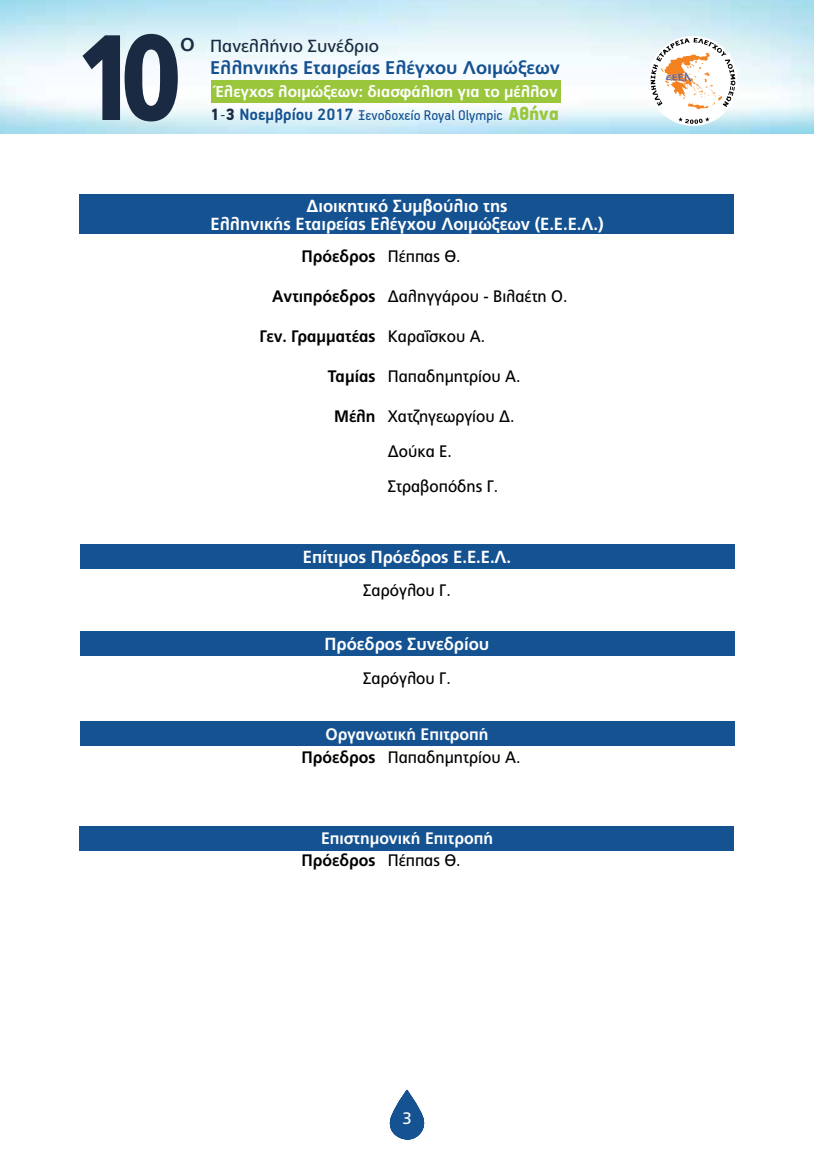
<style>
.page{position:relative;width:814px;height:1166px;background:#fff}
.page>*{position:absolute;margin:0;border:0;box-sizing:border-box;transform-origin:0 0}
.t1{font:900 121.27px "PF Catalog";color:#1a2a43;scale:.85 1}
.t2{font:700 18.38px "PF Catalog";color:#155291}
.t3{font:700 17.5px/17.5px "PF Catalog";color:#fff;text-align:center;scale:.95 1}
.t4{font:17.5px "PF Catalog";color:#1a2a43}
.t5{font:16.62px/35px "PF Catalog";color:#000;scale:.95 1}
.t6{font:700 16.62px "PF Catalog";color:#000;scale:.95 1}
.t7{font:700 16.62px "PF Catalog";color:#fff;scale:.95 1}
.t8{font:16.62px "PF Catalog";color:#fff}
.t9{font:15.75px "PF Handbook Pro";color:#155291}
.t10{font:700 15.75px "PF Catalog";color:#fff}
.s1{font-size:25.2px}
.s2{font-weight:900;font-size:18.38px;color:#1a2a43}
.s3{font-weight:300;font-size:18.38px;color:#1a2a43}
.s4{font-weight:700;font-size:18.38px}
.s5{font-weight:900;font-size:21px;color:#9ac63c}
.s6{font-weight:400}
.s7{font-weight:700}
</style>
<div class="page">
<img style="left:0;top:0;width:814px;height:134px">
<svg style="left:389px;top:1089px;width:36px;height:50px"></svg>
<div style="left:211px;top:80px;width:349px;height:22px;background:#9ac63c"></div>
<svg style="left:650px;top:36px;width:86px;height:90px"></svg>
<div style="left:80px;top:630px;width:654px;height:25px;background:#155291"></div>
<div style="left:80px;top:194px;width:654px;height:40px;background:#155291"></div>
<div style="left:80px;top:544px;width:654px;height:24px;background:#155291"></div>
<div style="left:80px;top:721px;width:654px;height:25px;background:#155291"></div>
<div style="left:80px;top:825px;width:654px;height:25px;background:#155291"></div>
<h1 class="t1" style="left:74px;top:7px;width:128px">10</h1>
<p class="t4" style="left:180px;top:36px;width:200px"><span class="s1">ο</span> Πανελλήνιο Συνέδριο</p>
<p class="t2" style="left:210px;top:56px;width:351px">Ελληνικής Εταιρείας Ελέγχου Λοιμώξεων</p>
<p class="t10" style="left:215px;top:83px;width:344px">Έλεγχος λοιμώξεων: διασφάλιση για το μέλλον</p>
<p class="t9" style="left:211px;top:106px;width:350px"><span class="s2">1</span><span class="s3">-</span><span class="s2">3</span> <span class="s4">Νοεμβρίου 2017</span> Ξενοδοχείο Royal Olympic <span class="s5">Αθήνα</span></p>
<p class="t3" style="left:210px;top:197px;width:415px">Διοικητικό Συμβούλιο της<br>Ελληνικής Εταιρείας Ελέγχου Λοιμώξεων (Ε.Ε.Ε.Λ.)</p>
<p class="t6" style="left:301px;top:247px;width:169px">Πρόεδρος <span class="s6">Πέππας Θ.</span></p>
<p class="t5" style="left:272px;top:279px;width:312px"><span class="s7">Αντιπρόεδρος</span> Δαληγγάρου - Βιλαέτη Ο.</p>
<p class="t6" style="left:260px;top:327px;width:239px">Γεν. Γραμματέας <span class="s6">Καραΐσκου Α.</span></p>
<p class="t5" style="left:328px;top:359px;width:204px"><span class="s7">Ταμίας</span> Παπαδημητρίου Α.</p>
<p class="t5" style="left:388px;top:399px;width:135px;text-indent:-54px"><span class="s7">Μέλη</span> Χατζηγεωργίου Δ.<br>Δούκα Ε.<br>Στραβοπόδης Γ.</p>
<p class="t3" style="left:303px;top:548px;width:220px">Επίτιμος Πρόεδρος Ε.Ε.Ε.Λ.</p>
<p class="t5" style="left:363px;top:573px;width:94px">Σαρόγλου Γ.</p>
<p class="t3" style="left:324px;top:635px;width:175px">Πρόεδρος Συνεδρίου</p>
<p class="t5" style="left:363px;top:660px;width:94px">Σαρόγλου Γ.</p>
<p class="t7" style="left:325px;top:724px;width:173px">Οργανωτική Επιτροπή</p>
<p class="t5" style="left:301px;top:740px;width:232px"><span class="s7">Πρόεδρος</span> Παπαδημητρίου Α.</p>
<p class="t7" style="left:321px;top:829px;width:182px">Επιστημονική Επιτροπή</p>
<p class="t6" style="left:301px;top:851px;width:169px">Πρόεδρος <span class="s6">Πέππας Θ.</span></p>
<p class="t8" style="left:402px;top:1108px;width:11px">3</p>
</div>
